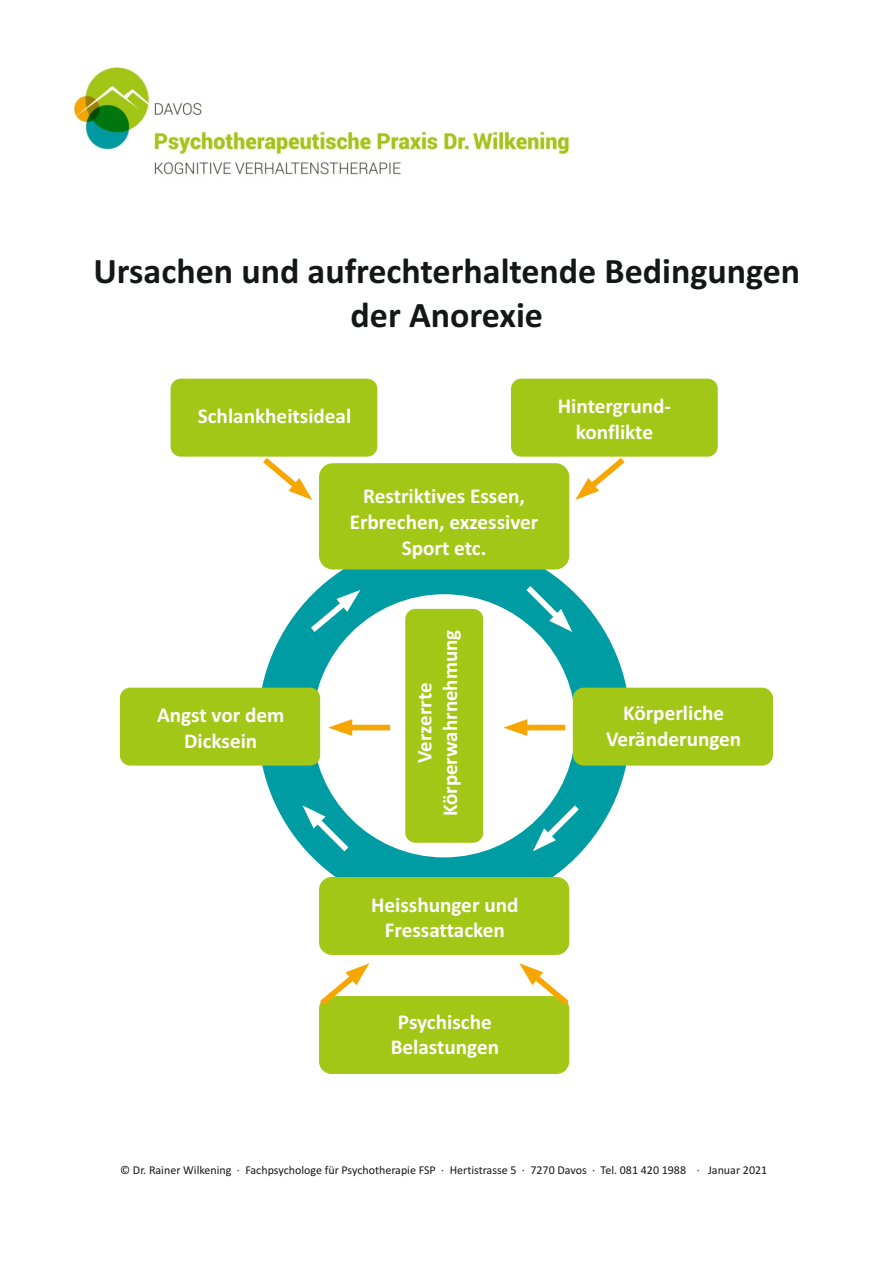
<style>
.page{position:relative;width:893px;height:1263px;background:#fff}
.page>*{position:absolute;margin:0;border:0;box-sizing:border-box;transform-origin:0 0}
.t1{font:700 36px/44px "Calibri";color:#151616;text-align:center}
.t2{font:700 21.15px/25.8px "Calibri";color:#fff;text-align:center}
.t3{font:700 21px/25.7px "Calibri";color:#fff;text-align:center}
.t4{font:12px "Calibri";color:#151616}
</style>
<div class="page">
<div style="left:258px;top:540px;width:372px;height:372px;background:#009ca3;border-radius:50%"></div>
<div style="left:313px;top:594px;width:263px;height:263px;background:#fff;border-radius:50%"></div>
<svg style="left:311px;top:590px;width:49px;height:42px"></svg>
<svg style="left:526px;top:586px;width:46px;height:46px"></svg>
<svg style="left:303px;top:805px;width:45px;height:46px"></svg>
<svg style="left:533px;top:805px;width:46px;height:46px"></svg>
<div style="left:319px;top:877px;width:250px;height:78px;background:#a3c717;border-radius:13px"></div>
<div style="left:120px;top:688px;width:200px;height:78px;background:#a3c717;border-radius:10px"></div>
<div style="left:319px;top:463px;width:250px;height:106px;background:#a3c717;border-radius:14px"></div>
<div style="left:171px;top:379px;width:206px;height:78px;background:#a3c717;border-radius:10px"></div>
<div style="left:511px;top:379px;width:207px;height:78px;background:#a3c717;border-radius:10px"></div>
<svg style="left:263px;top:458px;width:49px;height:42px"></svg>
<svg style="left:575px;top:458px;width:50px;height:42px"></svg>
<div style="left:573px;top:688px;width:200px;height:78px;background:#a3c717;border-radius:11px"></div>
<div style="left:405px;top:609px;width:78px;height:234px;background:#a3c717;border-radius:10px"></div>
<div style="left:319px;top:996px;width:250px;height:78px;background:#a3c717;border-radius:13px"></div>
<svg style="left:320px;top:963px;width:49px;height:42px"></svg>
<svg style="left:503px;top:719px;width:62px;height:17px"></svg>
<svg style="left:328px;top:719px;width:62px;height:17px"></svg>
<svg style="left:519px;top:963px;width:50px;height:42px"></svg>
<img style="left:73px;top:66px;width:497px;height:109px">
<h1 class="t1" style="left:93px;top:252px;width:708px">Ursachen und aufrechterhaltende Bedingungen der Anorexie</h1>
<p class="t2" style="left:198px;top:405px;width:155px">Schlankheitsideal</p>
<p class="t2" style="left:350px;top:485px;width:190px">Restriktives Essen,<br>Erbrechen, exzessiver<br>Sport etc.</p>
<p class="t2" style="left:558px;top:395px;width:115px">Hintergrund&shy;konflikte</p>
<p class="t2" style="left:157px;top:704px;width:129px">Angst vor dem<br>Dicksein</p>
<p class="t3" style="left:413px;top:816px;width:188px;rotate:-90deg">Verzerrte<br>Körperwahrnehmung</p>
<p class="t2" style="left:606px;top:702px;width:137px">Körperliche<br>Veränderungen</p>
<p class="t2" style="left:371px;top:893px;width:149px">Heisshunger und<br>Fressattacken</p>
<p class="t2" style="left:391px;top:1010px;width:110px">Psychische<br>Belastungen</p>
<p class="t4" style="left:120px;top:1165px;width:648px">© Dr. Rainer Wilkening · Fachpsychologe für Psychotherapie FSP · Hertistrasse 5 · 7270 Davos · Tel. 081 420 1988 · Januar 2021</p>
</div>
